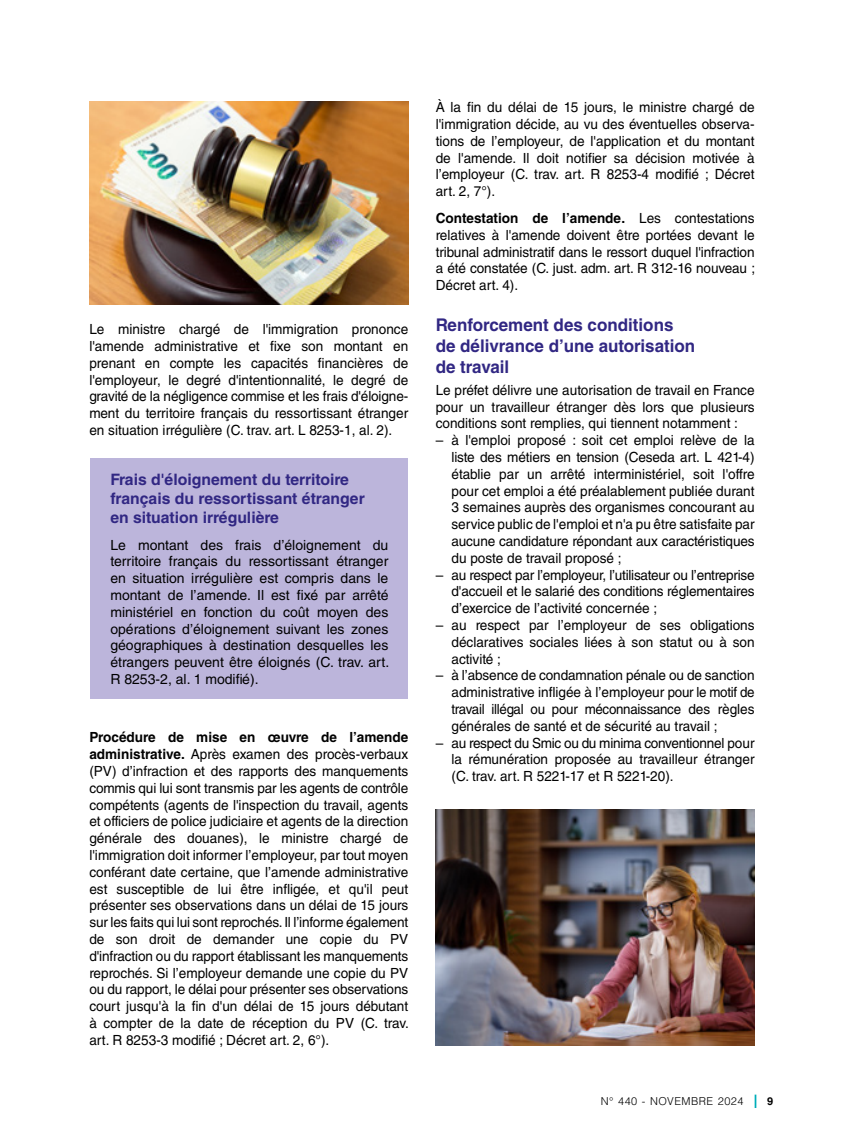
<style>
.page{position:relative;width:844px;height:1141px;background:#fff}
.page>*{position:absolute;margin:0;border:0;box-sizing:border-box;transform-origin:0 0}
._09_t0{font:700 17.5px/21px "Helvetica LT Std";color:#312783}
._011_encadre_titre{font:700 15.75px/18.9px "Helvetica LT Std";color:#312783}
._03_texte{font:14px/16.8px "Helvetica LT Std";color:#000;text-align:justify}
._012_encadre_texte{font:14px/16.8px "Helvetica LT Std";color:#000;text-align:justify}
.t1{font:300 10.85px "Helvetica LT Std";letter-spacing:.04em;color:#000}
.lma-footer_folio{font:700 10.85px "Helvetica LT Std";color:#000}
.s1{font-weight:700}
</style>
<div class="page">
<svg style="left:754px;top:1095px;width:2px;height:13px"></svg>
<div style="left:90px;top:459px;width:318px;height:240px;background:#bcb5db"></div>
<img style="left:89px;top:102px;width:319px;height:202px">
<img style="left:435px;top:810px;width:319px;height:236px">
<p class="_03_texte" style="left:89px;top:321px;width:320px">Le ministre chargé de l'immigration prononce l'amende administrative et fixe son montant en prenant en compte les capacités financières de l'employeur, le degré d'intentionnalité, le degré de gravité de la négligence commise et les frais d'éloigne&shy;ment du territoire français du ressortissant étranger en situation irrégulière (C. trav. art. L 8253-1, al. 2).</p>
<p class="_011_encadre_titre" style="left:110px;top:470px;width:256px">Frais d'éloignement du territoire français du ressortissant étranger en situation irrégulière</p>
<p class="_012_encadre_texte" style="left:110px;top:536px;width:280px">Le montant des frais d’éloignement du territoire français du ressortissant étranger en situation irrégulière est compris dans le montant de l’amende. Il est fixé par arrêté ministériel en fonction du coût moyen des opérations d’éloignement suivant les zones géographiques à destination desquelles les étrangers peuvent être éloignés (C. trav. art.<br>R 8253-2, al. 1 modifié).</p>
<p class="_03_texte" style="left:89px;top:729px;width:321px"><span class="s1">Procédure de mise en œuvre de l’amende administrative.</span> Après examen des procès-verbaux (PV) d’infraction et des rapports des manquements commis qui lui sont transmis par les agents de contrôle compétents (agents de l'inspection du travail, agents et officiers de police judiciaire et agents de la direction générale des douanes), le ministre chargé de l'immigration doit informer l’employeur, par tout moyen conférant date certaine, que l’amende administrative est susceptible de lui être infligée, et qu'il peut présenter ses observations dans un délai de 15 jours sur les faits qui lui sont reprochés. Il l’informe également de son droit de demander une copie du PV d'infraction ou du rapport établissant les manquements reprochés. Si l’employeur demande une copie du PV ou du rapport, le délai pour présenter ses observations court jusqu'à la fin d'un délai de 15 jours débutant à compter de la date de réception du PV (C. trav. art. R 8253-3 modifié ; Décret art. 2, 6°).</p>
<p class="_03_texte" style="left:435px;top:99px;width:320px">À la fin du délai de 15 jours, le ministre chargé de l'immigration décide, au vu des éventuelles observa&shy;tions de l’employeur, de l'application et du montant de l'amende. Il doit notifier sa décision motivée à l’employeur (C. trav. art. R 8253-4 modifié ; Décret art. 2, 7°).</p>
<p class="_03_texte" style="left:435px;top:210px;width:321px"><span class="s1">Contestation de l’amende.</span> Les contestations relatives à l'amende doivent être portées devant le tribunal administratif dans le ressort duquel l'infraction a été constatée (C. just. adm. art. R 312-16 nouveau ; Décret art. 4).</p>
<p class="_09_t0" style="left:435px;top:314px;width:261px">Renforcement des conditions de délivrance d’une autorisation de travail</p>
<p class="_03_texte" style="left:435px;top:381px;width:320px">Le préfet délivre une autorisation de travail en France pour un travailleur étranger dès lors que plusieurs conditions sont remplies, qui tiennent notamment :</p>
<p class="_03_texte" style="left:451px;top:432px;width:304px;text-indent:-16px">– à l'emploi proposé : soit cet emploi relève de la liste des métiers en tension (Ceseda art. L 421-4) établie par un arrêté interministériel, soit l'offre pour cet emploi a été préalablement publiée durant 3 semaines auprès des organismes concourant au service public de l'emploi et n'a pu être satisfaite par aucune candidature répondant aux caractéristiques du poste de travail proposé ;</p>
<p class="_03_texte" style="left:451px;top:566px;width:304px;text-indent:-16px">– au respect par l’employeur, l’utilisateur ou l’entreprise d'accueil et le salarié des conditions réglementaires d’exercice de l’activité concernée ;</p>
<p class="_03_texte" style="left:451px;top:617px;width:304px;text-indent:-16px">– au respect par l’employeur de ses obligations déclaratives sociales liées à son statut ou à son activité ;</p>
<p class="_03_texte" style="left:451px;top:667px;width:304px;text-indent:-16px">– à l’absence de condamnation pénale ou de sanction administrative infligée à l’employeur pour le motif de travail illégal ou pour méconnaissance des règles générales de santé et de sécurité au travail ;</p>
<p class="_03_texte" style="left:451px;top:734px;width:304px;text-indent:-16px">– au respect du Smic ou du minima conventionnel pour la rémunération proposée au travailleur étranger (C. trav. art. R 5221-17 et R 5221-20).</p>
<p class="t1" style="left:600px;top:1095px;width:144px">N° 440 - NOVEMBRE 2024</p>
<p class="lma-footer_folio" style="left:767px;top:1095px;width:8px">9</p>
</div>
